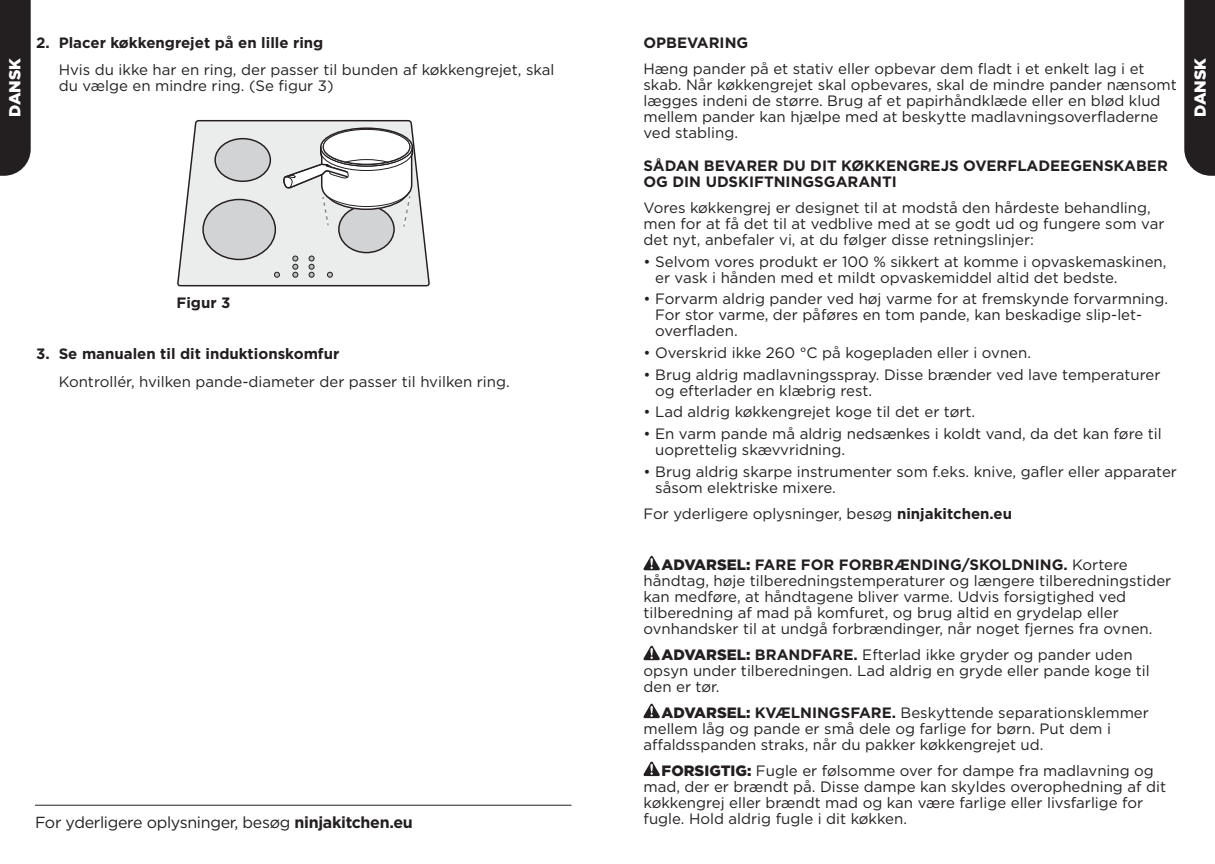
<style>
.page{position:relative;width:1215px;height:864px;background:#fff}
.page>*{position:absolute;margin:0;border:0;box-sizing:border-box;transform-origin:0 0}
.t1{font:16px "Gotham";letter-spacing:-.02em;color:#231f20}
.t2{font:900 16px "Gotham";color:#fff}
.t3{font:15px/16px "Gotham";color:#231f20}
.t4{font:700 15px/16px "Gotham";color:#231f20}
.s1{font-weight:700}
.s2{font-weight:900}
</style>
<div class="page">
<div style="left:0;top:0;width:31px;height:176px;background:#231f20"></div>
<div style="left:1184px;top:0;width:30px;height:176px;background:#231f20"></div>
<svg style="left:643px;top:556px;width:17px;height:14px"></svg>
<svg style="left:643px;top:645px;width:17px;height:15px"></svg>
<svg style="left:643px;top:703px;width:17px;height:15px"></svg>
<svg style="left:643px;top:761px;width:17px;height:15px"></svg>
<svg style="left:177px;top:119px;width:253px;height:168px"></svg>
<svg style="left:178px;top:121px;width:251px;height:165px"></svg>
<hr style="left:35px;top:805px;width:536px;height:1px;background:#231f20">
<p class="t4" style="left:36px;top:35px;width:289px">2. Placer køkkengrejet på en lille ring</p>
<p class="t3" style="left:59px;top:62px;width:497px">Hvis du ikke har en ring, der passer til bunden af køkkengrejet, skal du vælge en mindre ring. (Se figur 3)</p>
<p class="t4" style="left:643px;top:35px;width:106px">OPBEVARING</p>
<p class="t3" style="left:643px;top:61px;width:535px">Hæng pander på et stativ eller opbevar dem fladt i et enkelt lag i et skab. Når køkkengrejet skal opbevares, skal de mindre pander nænsomt lægges indeni de større. Brug af et papirhåndklæde eller en blød klud mellem pander kan hjælpe med at beskytte madlavningsoverfladerne ved stabling.</p>
<p class="t4" style="left:643px;top:157px;width:526px">SÅDAN BEVARER DU DIT KØKKENGREJS OVERFLADEEGENSKABER<br>OG DIN UDSKIFTNINGSGARANTI</p>
<p class="t3" style="left:643px;top:200px;width:522px">Vores køkkengrej er designet til at modstå den hårdeste behandling, men for at få det til at vedblive med at se godt ud og fungere som var det nyt, anbefaler vi, at du følger disse retningslinjer:</p>
<p class="t3" style="left:655px;top:253px;width:513px;text-indent:-12px">• Selvom vores produkt er 100 % sikkert at komme i opvaskemaskinen, er vask i hånden med et mildt opvaskemiddel altid det bedste.</p>
<p class="t3" style="left:655px;top:291px;width:514px;text-indent:-12px">• Forvarm aldrig pander ved høj varme for at fremskynde forvarmning.<br>For stor varme, der påføres en tom pande, kan beskadige slip-let&shy;overfladen.</p>
<p class="t3" style="left:643px;top:345px;width:389px">• Overskrid ikke 260 °C på kogepladen eller i ovnen.</p>
<p class="t3" style="left:655px;top:366px;width:507px;text-indent:-12px">• Brug aldrig madlavningsspray. Disse brænder ved lave temperaturer og efterlader en klæbrig rest.</p>
<p class="t3" style="left:643px;top:404px;width:333px">• Lad aldrig køkkengrejet koge til det er tørt.</p>
<p class="t3" style="left:655px;top:426px;width:508px;text-indent:-12px">• En varm pande må aldrig nedsænkes i koldt vand, da det kan føre til uoprettelig skævvridning.</p>
<p class="t3" style="left:655px;top:463px;width:523px;text-indent:-12px">• Brug aldrig skarpe instrumenter som f.eks. knive, gafler eller apparater såsom elektriske mixere.</p>
<p class="t3" style="left:643px;top:505px;width:370px">For yderligere oplysninger, besøg <span class="s1">ninjakitchen.eu</span></p>
<p class="t3" style="left:643px;top:557px;width:529px;text-indent:18px"><span class="s2">ADVARSEL:</span> <span class="s1">FARE FOR FORBRÆNDING/SKOLDNING.</span> Kortere håndtag, høje tilberedningstemperaturer og længere tilberedningstider kan medføre, at håndtagene bliver varme. Udvis forsigtighed ved tilberedning af mad på komfuret, og brug altid en grydelap eller ovnhandsker til at undgå forbrændinger, når noget fjernes fra ovnen.</p>
<p class="t3" style="left:643px;top:647px;width:508px;text-indent:18px"><span class="s2">ADVARSEL:</span> <span class="s1">BRANDFARE.</span> Efterlad ikke gryder og pander uden opsyn under tilberedningen. Lad aldrig en gryde eller pande koge til den er tør.</p>
<p class="t3" style="left:643px;top:705px;width:507px;text-indent:18px"><span class="s2">ADVARSEL:</span> <span class="s1">KVÆLNINGSFARE.</span> Beskyttende separationsklemmer mellem låg og pande er små dele og farlige for børn. Put dem i affaldsspanden straks, når du pakker køkkengrejet ud.</p>
<p class="t3" style="left:643px;top:763px;width:524px;text-indent:18px"><span class="s2">FORSIGTIG:</span> Fugle er følsomme over for dampe fra madlavning og mad, der er brændt på. Disse dampe kan skyldes overophedning af dit køkkengrej eller brændt mad og kan være farlige eller livsfarlige for fugle. Hold aldrig fugle i dit køkken.</p>
<p class="t2" style="left:6px;top:117px;width:60px;rotate:-90deg">DANSK</p>
<p class="t2" style="left:1190px;top:117px;width:60px;rotate:-90deg">DANSK</p>
<p class="t4" style="left:176px;top:294px;width:55px">Figur 3</p>
<p class="t4" style="left:36px;top:346px;width:305px">3. Se manualen til dit induktionskomfur</p>
<p class="t3" style="left:59px;top:373px;width:452px">Kontrollér, hvilken pande-diameter der passer til hvilken ring.</p>
<p class="t1" style="left:35px;top:814px;width:379px">For yderligere oplysninger, besøg <span class="s1">ninjakitchen.eu</span></p>
</div>
